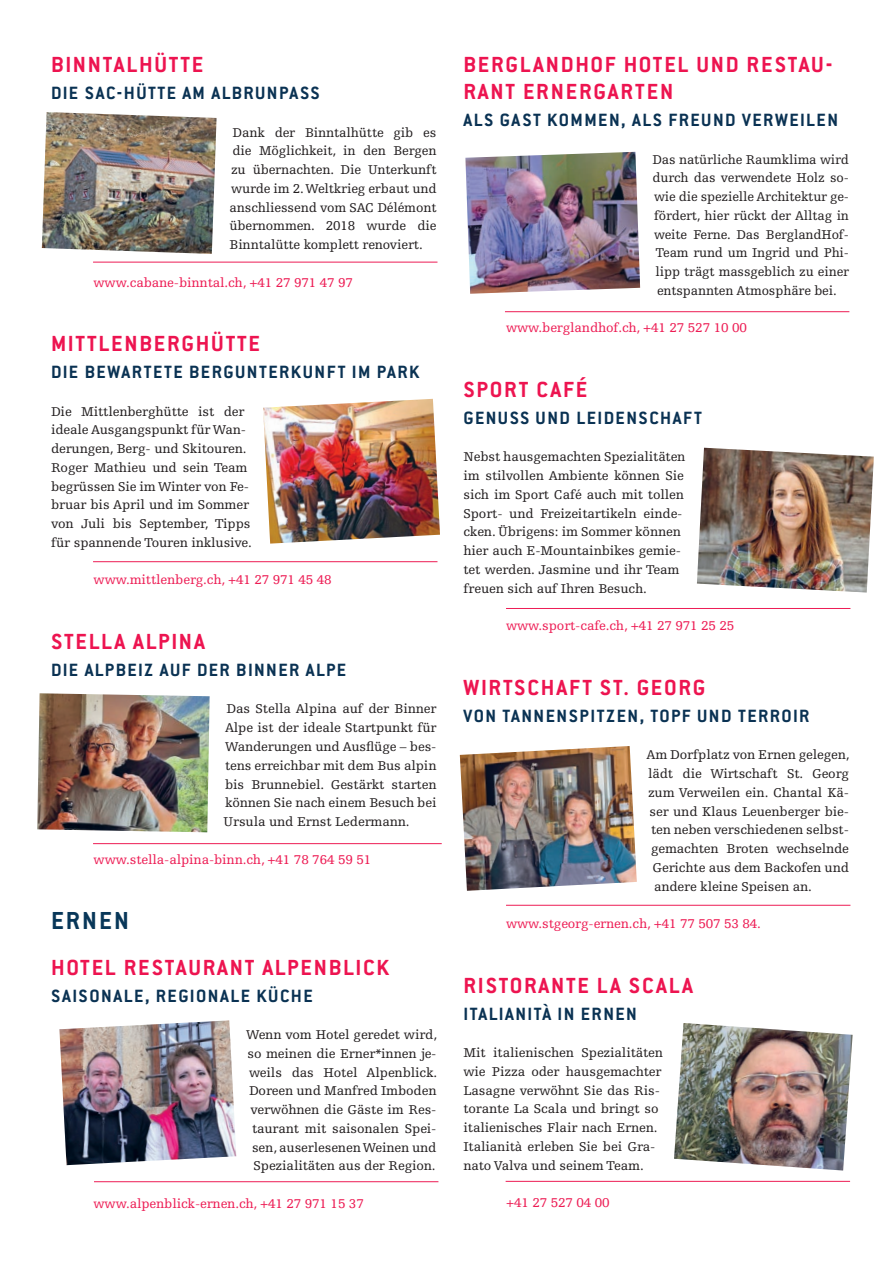
<style>
.page{position:relative;width:893px;height:1263px;background:#fff}
.page>*{position:absolute;margin:0;border:0;box-sizing:border-box;transform-origin:0 0}
.t1{font:700 27px "Conduit ITC Std";letter-spacing:.075em;color:#083759}
.t2{font:700 24px/27px "Conduit ITC Std";letter-spacing:.075em;color:#ed1450}
.t3{font:700 19.5px "Conduit ITC Std";letter-spacing:.075em;color:#0a3253}
.t4{font:13.5px/18.8px "Egyptienne FLT Std";letter-spacing:-.01em;color:#231f20}
.t5{font:13.5px "Egyptienne FLT Std";letter-spacing:-.01em;color:#ed1c54}
</style>
<div class="page">
<hr style="left:94px;top:1181px;width:344px;height:1px;background:#ed1c54">
<hr style="left:93px;top:262px;width:344px;height:1px;background:#ed1c54">
<hr style="left:506px;top:608px;width:344px;height:1px;background:#ed1c54">
<hr style="left:505px;top:311px;width:344px;height:1px;background:#ed1c54">
<hr style="left:506px;top:1181px;width:344px;height:1px;background:#ed1c54">
<img style="left:42px;top:112px;width:175px;height:142px">
<img style="left:263px;top:399px;width:177px;height:145px">
<hr style="left:93px;top:561px;width:344px;height:1px;background:#ed1c54">
<img style="left:37px;top:693px;width:173px;height:139px">
<hr style="left:93px;top:843px;width:349px;height:1px;background:#ed1c54">
<img style="left:59px;top:1020px;width:177px;height:145px">
<img style="left:465px;top:152px;width:175px;height:142px">
<img style="left:697px;top:448px;width:177px;height:144px">
<img style="left:460px;top:746px;width:177px;height:145px">
<img style="left:674px;top:1023px;width:179px;height:147px">
<hr style="left:506px;top:905px;width:344px;height:1px;background:#ed1c54">
<h2 class="t2" style="left:51px;top:51px;width:154px">BINNTALHÜTTE</h2>
<h3 class="t3" style="left:51px;top:82px;width:270px">DIE SAC-HÜTTE AM ALBRUNPASS</h3>
<p class="t4" style="left:230px;top:123px;width:209px;text-align:justify">Dank der Binntalhütte gib es die Möglichkeit, in den Bergen zu übernachten. Die Unterkunft wurde im 2. Weltkrieg erbaut und anschliessend vom SAC Délémont übernommen. 2018 wurde die Binntalütte komplett renoviert.</p>
<p class="t5" style="left:94px;top:275px;width:261px">www.cabane-binntal.ch, +41 27 971 47 97</p>
<h2 class="t2" style="left:51px;top:330px;width:210px">MITTLENBERGHÜTTE</h2>
<h3 class="t3" style="left:51px;top:361px;width:370px">DIE BEWARTETE BERGUNTERKUNFT IM PARK</h3>
<p class="t4" style="left:51px;top:402px;width:202px">Die Mittlenberghütte ist der ideale Ausgangspunkt für Wan&shy;derungen, Berg- und Skitouren.<br>Roger Mathieu und sein Team begrüssen Sie im Winter von Fe&shy;bruar bis April und im Sommer von Juli bis September, Tipps für spannende Touren inklusive.</p>
<p class="t5" style="left:94px;top:573px;width:240px">www.mittlenberg.ch, +41 27 971 45 48</p>
<h2 class="t2" style="left:51px;top:628px;width:156px">STELLA ALPINA</h2>
<h3 class="t3" style="left:51px;top:659px;width:297px">DIE ALPBEIZ AUF DER BINNER ALPE</h3>
<p class="t4" style="left:224px;top:700px;width:215px;text-align:justify">Das Stella Alpina auf der Binner Alpe ist der ideale Startpunkt für Wanderungen und Ausflüge – bes&shy;tens erreichbar mit dem Bus alpin bis Brunnebiel. Gestärkt starten können Sie nach einem Besuch bei Ursula und Ernst Ledermann.</p>
<p class="t5" style="left:94px;top:852px;width:279px">www.stella-alpina-binn.ch, +41 78 764 59 51</p>
<h1 class="t1" style="left:51px;top:905px;width:79px">ERNEN</h1>
<h2 class="t2" style="left:51px;top:953px;width:340px">HOTEL RESTAURANT ALPENBLICK</h2>
<h3 class="t3" style="left:51px;top:984px;width:263px">SAISONALE, REGIONALE KÜCHE</h3>
<p class="t4" style="left:246px;top:1025px;width:193px;text-align:center">Wenn vom Hotel geredet wird, so meinen die Erner*innen je&shy;weils das Hotel Alpenblick.<br>Doreen und Manfred Imboden verwöhnen die Gäste im Res&shy;taurant mit saisonalen Spei&shy;sen, auserlesenen Weinen und<br>Spezialitäten aus der Region.</p>
<p class="t5" style="left:94px;top:1196px;width:272px">www.alpenblick-ernen.ch, +41 27 971 15 37</p>
<h2 class="t2" style="left:463px;top:51px;width:370px">BERGLANDHOF HOTEL UND RESTAU-<br>RANT ERNERGARTEN</h2>
<h3 class="t3" style="left:463px;top:109px;width:376px">ALS GAST KOMMEN, ALS FREUND VERWEILEN</h3>
<p class="t4" style="left:652px;top:150px;width:198px;text-align:center">Das natürliche Raumklima wird durch das verwendete Holz so&shy;wie die spezielle Architektur ge&shy;fördert, hier rückt der Alltag in weite Ferne. Das BerglandHof-<br>Team rund um Ingrid und Phi&shy;lipp trägt massgeblich zu einer entspannten Atmosphäre bei.</p>
<p class="t5" style="left:506px;top:321px;width:242px">www.berglandhof.ch, +41 27 527 10 00</p>
<h2 class="t2" style="left:463px;top:376px;width:125px">SPORT CAFÉ</h2>
<h3 class="t3" style="left:463px;top:407px;width:240px">GENUSS UND LEIDENSCHAFT</h3>
<p class="t4" style="left:463px;top:448px;width:224px">Nebst hausgemachten Spezialitäten im stilvollen Ambiente können Sie sich im Sport Café auch mit tollen Sport- und Freizeitartikeln einde&shy;cken. Übrigens: im Sommer können hier auch E-Mountainbikes gemie&shy;tet werden. Jasmine und ihr Team freuen sich auf Ihren Besuch.</p>
<p class="t5" style="left:506px;top:618px;width:230px">www.sport-cafe.ch, +41 27 971 25 25</p>
<h2 class="t2" style="left:463px;top:673px;width:244px">WIRTSCHAFT ST. GEORG</h2>
<h3 class="t3" style="left:463px;top:704px;width:348px">VON TANNENSPITZEN, TOPF UND TERROIR</h3>
<p class="t4" style="left:646px;top:746px;width:205px">Am Dorfplatz von Ernen gelegen,</p>
<p class="t4" style="left:648px;top:764px;width:203px">lädt die Wirtschaft St. Georg</p>
<p class="t4" style="left:648px;top:783px;width:203px">zum Verweilen ein. Chantal Kä-</p>
<p class="t4" style="left:649px;top:802px;width:201px">ser und Klaus Leuenberger bie-</p>
<p class="t4" style="left:651px;top:821px;width:199px">ten neben verschiedenen selbst-</p>
<p class="t4" style="left:651px;top:839px;width:199px">gemachten Broten wechselnde</p>
<p class="t4" style="left:652px;top:858px;width:198px">Gerichte aus dem Backofen und</p>
<p class="t4" style="left:654px;top:877px;width:159px">andere kleine Speisen an.</p>
<p class="t5" style="left:506px;top:916px;width:256px">www.stgeorg-ernen.ch, +41 77 507 53 84.</p>
<h2 class="t2" style="left:463px;top:971px;width:231px">RISTORANTE LA SCALA</h2>
<h3 class="t3" style="left:463px;top:1002px;width:175px">ITALIANITÀ IN ERNEN</h3>
<p class="t4" style="left:463px;top:1043px;width:201px">Mit italienischen Spezialitäten wie Pizza oder hausgemachter<br>Lasagne verwöhnt Sie das Ris&shy;torante La Scala und bringt so italienisches Flair nach Ernen.<br>Italianità erleben Sie bei Gra&shy;nato Valva und seinem Team.</p>
<p class="t5" style="left:506px;top:1195px;width:105px">+41 27 527 04 00</p>
</div>
